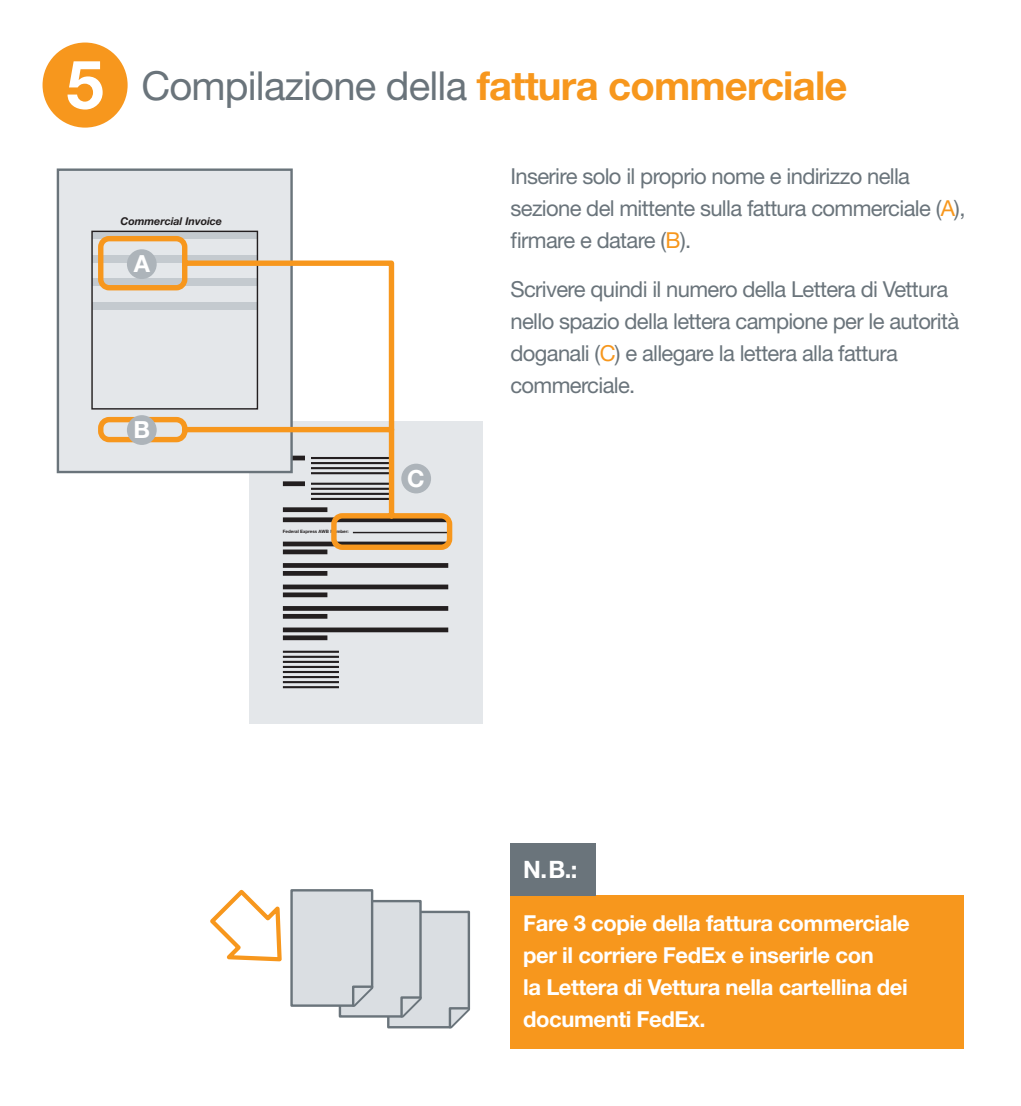
<style>
.page{position:relative;width:1021px;height:1106px;background:#fff}
.page>*{position:absolute;margin:0;border:0;box-sizing:border-box;transform-origin:0 0}
.t1{font:700 40px "Helvetica Neue LT Std";letter-spacing:-.02em;color:#f7971d}
.t2{font:700 24px "Helvetica Neue LT Std";color:#fff}
.t3{font:700 23.6px "Helvetica Neue LT Std";color:#fff}
.t4{font:22px/32px "Helvetica Neue LT Std";letter-spacing:-.03em;color:#6a747b}
.t5{font:700 22px/32px "Helvetica Neue LT Std";letter-spacing:-.02em;color:#fff}
.t6{font:italic 700 10.8px "Helvetica Neue LT Std";color:#231f20}
.t7{font:700 4.4px "Helvetica Neue LT Std";color:#231f20}
.s1{font-size:67.6px;color:#fff}
.s2{font-weight:400;color:#6a747b}
.s3{color:#f7971d}
</style>
<div class="page">
<div style="left:249px;top:421px;width:233px;height:302px;background:#e4e7ea"></div>
<div style="left:283px;top:549px;width:44px;height:5px;background:#231f20"></div>
<div style="left:283px;top:563px;width:165px;height:5px;background:#231f20"></div>
<div style="left:283px;top:571px;width:44px;height:5px;background:#231f20"></div>
<div style="left:283px;top:584px;width:165px;height:5px;background:#231f20"></div>
<div style="left:283px;top:592px;width:44px;height:5px;background:#231f20"></div>
<div style="left:283px;top:606px;width:165px;height:5px;background:#231f20"></div>
<hr style="left:283px;top:614px;width:44px;height:4px;background:#231f20">
<div style="left:283px;top:627px;width:165px;height:5px;background:#231f20"></div>
<div style="left:283px;top:635px;width:44px;height:5px;background:#231f20"></div>
<hr style="left:283px;top:650px;width:56px;height:3px;background:#231f20">
<hr style="left:283px;top:655px;width:56px;height:3px;background:#231f20">
<hr style="left:283px;top:661px;width:56px;height:2px;background:#231f20">
<hr style="left:283px;top:666px;width:56px;height:2px;background:#231f20">
<hr style="left:283px;top:671px;width:56px;height:2px;background:#231f20">
<hr style="left:283px;top:676px;width:56px;height:2px;background:#231f20">
<hr style="left:283px;top:681px;width:56px;height:2px;background:#231f20">
<hr style="left:283px;top:686px;width:56px;height:2px;background:#231f20">
<div style="left:58px;top:170px;width:233px;height:302px;background:#e4e7ea"></div>
<div style="left:92px;top:231px;width:165px;height:7px;background:#c4cacf"></div>
<div style="left:92px;top:255px;width:165px;height:7px;background:#c4cacf"></div>
<div style="left:92px;top:279px;width:165px;height:7px;background:#c4cacf"></div>
<div style="left:92px;top:302px;width:165px;height:7px;background:#c4cacf"></div>
<div style="left:91px;top:231px;width:167px;height:178px;border:1px solid #231f20"></div>
<div style="left:57px;top:168px;width:236px;height:305px;border:2px solid #6a747b"></div>
<svg style="left:95px;top:233px;width:358px;height:319px"></svg>
<div style="left:43px;top:43px;width:85px;height:85px;background:#f7971d;border-radius:50%"></div>
<div style="left:510px;top:895px;width:454px;height:154px;background:#f7971d"></div>
<div style="left:510px;top:842px;width:85px;height:53px;background:#6a747b"></div>
<div style="left:127px;top:249px;width:30px;height:30px;background:#adb4ba;border-radius:50%"></div>
<div style="left:127px;top:415px;width:30px;height:30px;background:#adb4ba;border-radius:50%"></div>
<div style="left:401px;top:463px;width:30px;height:30px;background:#adb4ba;border-radius:50%"></div>
<svg style="left:210px;top:889px;width:260px;height:139px"></svg>
<h1 class="t1" style="left:66px;top:61px;width:782px"><span class="s1">5</span> <span class="s2">Compilazione della</span> fattura commerciale</h1>
<p class="t6" style="left:120px;top:215px;width:103px">Commercial Invoice</p>
<p class="t3" style="left:134px;top:249px;width:18px">A</p>
<p class="t3" style="left:133px;top:415px;width:18px">B</p>
<p class="t7" style="left:283px;top:529px;width:67px">Federal Express AWB Number:</p>
<p class="t3" style="left:407px;top:464px;width:19px">C</p>
<p class="t4" style="left:510px;top:160px;width:456px">Inserire solo il proprio nome e indirizzo nella sezione del mittente sulla fattura commerciale (<span class="s3">A</span>), firmare e datare (<span class="s3">B</span>).</p>
<p class="t4" style="left:510px;top:273px;width:450px">Scrivere quindi il numero della Lettera di Vettura nello spazio della lettera campione per le autorità doganali (<span class="s3">C</span>) e allegare la lettera alla fattura commerciale.</p>
<p class="t2" style="left:523px;top:854px;width:56px">N.B.:</p>
<p class="t5" style="left:523px;top:907px;width:388px">Fare 3 copie della fattura commerciale per il corriere FedEx e inserirle con<br>la Lettera di Vettura nella cartellina dei documenti FedEx.</p>
</div>
